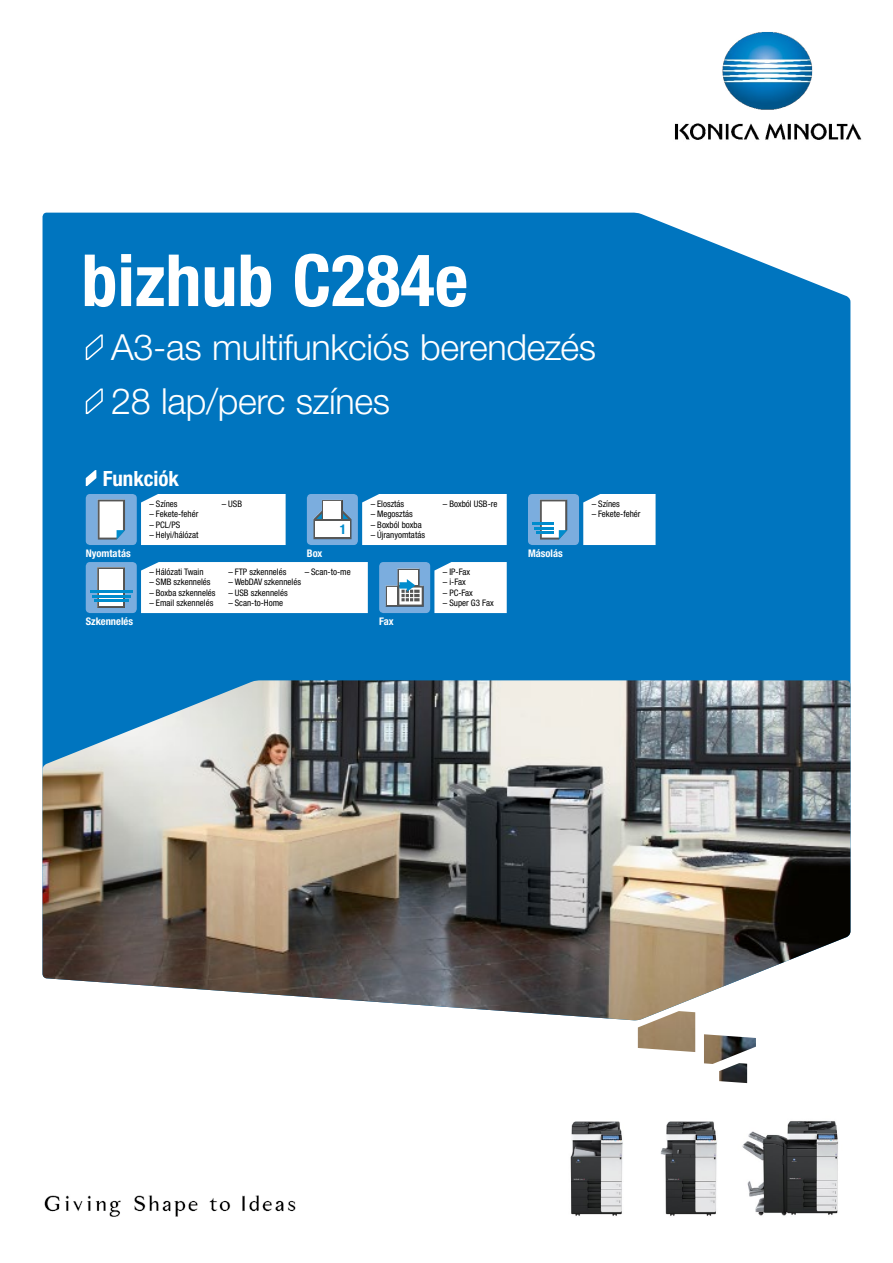
<style>
.page{position:relative;width:893px;height:1263px;background:#fff}
.page>*{position:absolute;margin:0;border:0;box-sizing:border-box;transform-origin:0 0}
.t1{font:700 condensed 72px "Helvetica Neue LTW1 G";color:#fff}
.t2{font:300 36px/54px "Helvetica Neue LTW1 G";letter-spacing:-.01em;color:#fff}
.t3{font:700 condensed 21px "Helvetica Neue LTW1 G";color:#fff}
.t4{font:700 condensed 13.5px "Helvetica Neue LTW1 G";color:#008ccd}
.t5{font:700 condensed 10.5px "Helvetica Neue LTW1 G";color:#fff}
.t6{font:condensed 9px "Helvetica Neue LTW1 G";color:#000}
</style>
<div class="page">
<img style="left:638px;top:1020px;width:118px;height:63px">
<div style="left:43px;top:213px;width:807px;height:467px;background:#0075bf"></div>
<img style="left:43px;top:680px;width:807px;height:340px">
<img style="left:44px;top:1195px;width:252px;height:22px">
<svg style="left:85px;top:334px;width:19px;height:27px"></svg>
<svg style="left:85px;top:388px;width:19px;height:27px"></svg>
<svg style="left:85px;top:469px;width:12px;height:18px"></svg>
<svg style="left:362px;top:494px;width:145px;height:51px"></svg>
<svg style="left:583px;top:494px;width:73px;height:51px"></svg>
<div style="left:86px;top:494px;width:51px;height:51px;background:#7badde;border-radius:4px"></div>
<div style="left:528px;top:494px;width:51px;height:51px;background:#7badde;border-radius:4px"></div>
<div style="left:86px;top:562px;width:51px;height:51px;background:#7badde;border-radius:4px"></div>
<div style="left:307px;top:494px;width:51px;height:51px;background:#7badde;border-radius:4px"></div>
<svg style="left:141px;top:562px;width:227px;height:51px"></svg>
<svg style="left:141px;top:494px;width:145px;height:51px"></svg>
<div style="left:97px;top:499px;width:29px;height:41px;background:#77a8d8"></div>
<svg style="left:97px;top:499px;width:28px;height:41px"></svg>
<svg style="left:434px;top:562px;width:73px;height:51px"></svg>
<div style="left:379px;top:562px;width:51px;height:51px;background:#7badde;border-radius:4px"></div>
<svg style="left:385px;top:585px;width:1px;height:22px"></svg>
<svg style="left:386px;top:568px;width:38px;height:39px"></svg>
<svg style="left:351px;top:519px;width:1px;height:20px"></svg>
<svg style="left:313px;top:500px;width:38px;height:39px"></svg>
<div style="left:324px;top:502px;width:17px;height:17px;background:#fff"></div>
<div style="left:315px;top:521px;width:34px;height:16px;background:#fff"></div>
<svg style="left:97px;top:567px;width:29px;height:41px"></svg>
<div style="left:100px;top:569px;width:23px;height:37px;background:#fff"></div>
<hr style="left:94px;top:599px;width:34px;height:2px;background:#008ccd">
<hr style="left:92px;top:595px;width:38px;height:2px;background:#008ccd">
<hr style="left:90px;top:591px;width:43px;height:2px;background:#008ccd">
<svg style="left:567px;top:499px;width:1px;height:32px"></svg>
<svg style="left:534px;top:499px;width:33px;height:41px"></svg>
<hr style="left:532px;top:523px;width:21px;height:2px;background:#008ccd">
<img style="left:675px;top:32px;width:187px;height:108px">
<img style="left:742px;top:1121px;width:97px;height:95px">
<img style="left:570px;top:1121px;width:53px;height:95px">
<img style="left:660px;top:1121px;width:57px;height:95px">
<h1 class="t1" style="left:81px;top:237px;width:388px">bizhub C284e</h1>
<h2 class="t2" style="left:111px;top:320px;width:486px">A3-as multifunkciós berendezés<br>28 lap/perc színes</h2>
<h3 class="t3" style="left:103px;top:466px;width:78px">Funkciók</h3>
<p class="t5" style="left:86px;top:547px;width:46px">Nyomtatás</p>
<p class="t5" style="left:86px;top:615px;width:49px">Szkennelés</p>
<p class="t6" style="left:371px;top:498px;width:35px">– Elosztás</p>
<p class="t6" style="left:371px;top:509px;width:44px">– Megosztás</p>
<p class="t6" style="left:371px;top:519px;width:53px">– Boxból boxba</p>
<p class="t6" style="left:371px;top:530px;width:56px">– Újranyomtatás</p>
<p class="t6" style="left:150px;top:498px;width:30px">– Színes</p>
<p class="t6" style="left:443px;top:498px;width:56px">– Boxból USB-re</p>
<p class="t6" style="left:150px;top:509px;width:50px">– Fekete-fehér</p>
<p class="t6" style="left:150px;top:519px;width:32px">– PCL/PS</p>
<p class="t6" style="left:150px;top:530px;width:50px">– Helyi/hálózat</p>
<p class="t6" style="left:222px;top:498px;width:22px">– USB</p>
<p class="t6" style="left:592px;top:498px;width:30px">– Színes</p>
<p class="t6" style="left:592px;top:509px;width:50px">– Fekete-fehér</p>
<h3 class="t4" style="left:340px;top:521px;width:8px">1</h3>
<p class="t6" style="left:150px;top:566px;width:55px">– Hálózati Twain</p>
<p class="t6" style="left:150px;top:577px;width:63px">– SMB szkennelés</p>
<p class="t6" style="left:150px;top:587px;width:68px">– Boxba szkennelés</p>
<p class="t6" style="left:150px;top:598px;width:65px">– Email szkennelés</p>
<p class="t5" style="left:307px;top:547px;width:17px">Box</p>
<p class="t6" style="left:228px;top:566px;width:60px">– FTP szkennelés</p>
<p class="t6" style="left:228px;top:577px;width:74px">– WebDAV szkennelés</p>
<p class="t6" style="left:228px;top:587px;width:61px">– USB szkennelés</p>
<p class="t6" style="left:228px;top:598px;width:56px">– Scan-to-Home</p>
<p class="t6" style="left:305px;top:566px;width:48px">– Scan-to-me</p>
<p class="t5" style="left:379px;top:615px;width:16px">Fax</p>
<p class="t6" style="left:443px;top:566px;width:29px">– IP-Fax</p>
<p class="t6" style="left:443px;top:577px;width:24px">– i-Fax</p>
<p class="t6" style="left:443px;top:587px;width:32px">– PC-Fax</p>
<p class="t6" style="left:443px;top:598px;width:52px">– Super G3 Fax</p>
<p class="t5" style="left:528px;top:547px;width:36px">Másolás</p>
</div>
